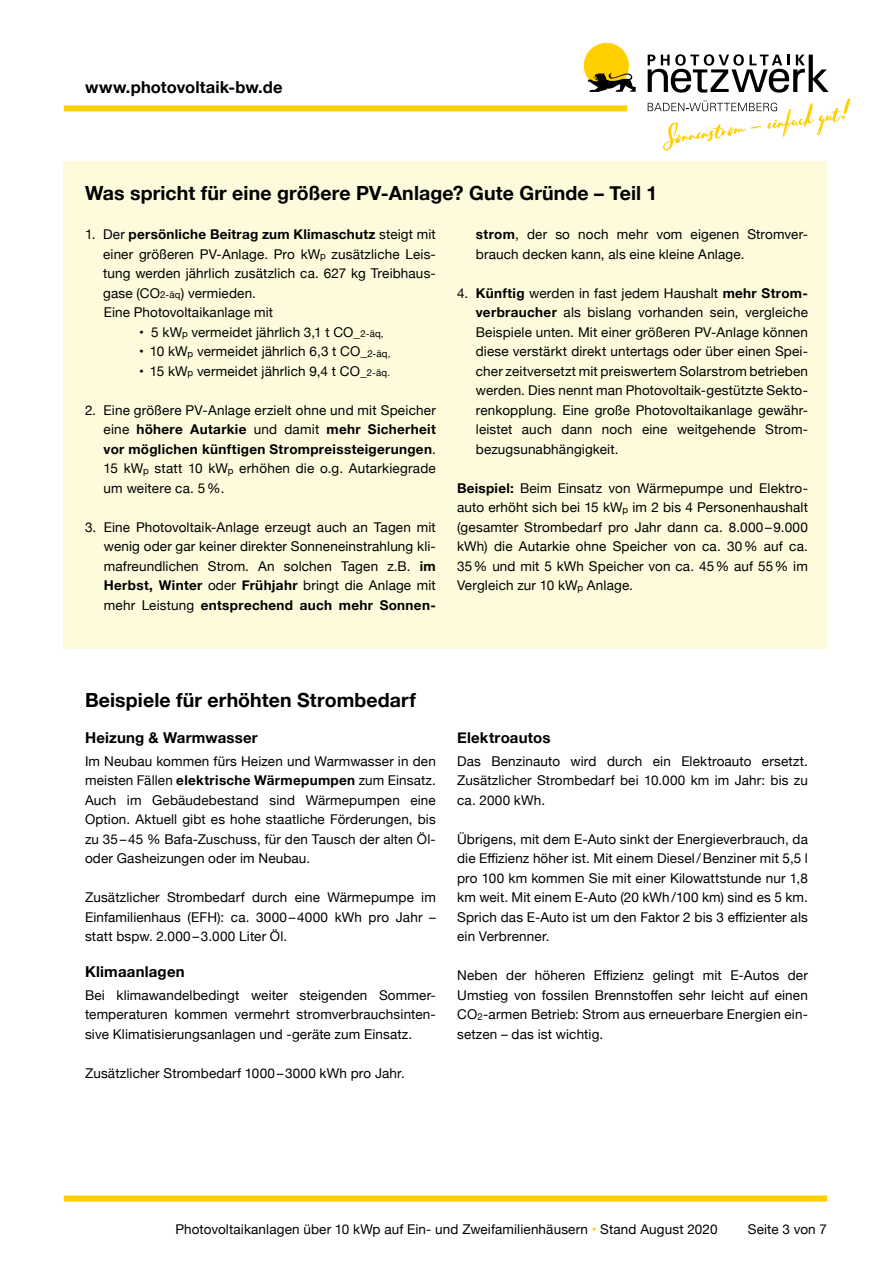
<style>
.page{position:relative;width:893px;height:1263px;background:#fff}
.page>*{position:absolute;margin:0;border:0;box-sizing:border-box;transform-origin:0 0}
.t1{font:700 19.5px "Helvetica Neue";letter-spacing:.005em;color:#000}
.t2{font:700 16.5px "Helvetica Neue";letter-spacing:.005em;color:#000}
.t3{font:700 15px "Helvetica Neue";letter-spacing:.015em;color:#000}
.t4{font:13.5px/19.5px "Helvetica Neue";letter-spacing:.01em;color:#000;text-align:justify}
.s1{font-weight:700}
.s2{font-size:9.6px}
.s3{color:#ffcf00}
</style>
<div class="page">
<div style="left:67px;top:1195px;width:757px;height:6px;background:#ffcf00"></div>
<div style="left:67px;top:105px;width:557px;height:6px;background:#ffcf00"></div>
<div style="left:584px;top:43px;width:45px;height:45px;background:#ffcf00;border-radius:50%"></div>
<svg style="left:588px;top:73px;width:48px;height:19px"></svg>
<svg style="left:648px;top:54px;width:181px;height:39px"></svg>
<svg style="left:648px;top:99px;width:202px;height:52px"></svg>
<div style="left:64px;top:161px;width:763px;height:488px;background:#fefadc"></div>
<p class="t2" style="left:85px;top:74px;width:199px">www.photovoltaik-bw.de</p>
<h1 class="t1" style="left:85px;top:178px;width:574px">Was spricht für eine größere PV-Anlage? Gute Gründe – Teil 1</h1>
<p class="t4" style="left:476px;top:226px;width:333px"><span class="s1">strom</span>, der so noch mehr vom eigenen Stromver&shy;brauch decken kann, als eine kleine Anlage.</p>
<p class="t4" style="left:476px;top:284px;width:334px;text-indent:-19px">4. <span class="s1">Künftig</span> werden in fast jedem Haushalt <span class="s1">mehr Strom&shy;verbraucher</span> als bislang vorhanden sein, vergleiche Beispiele unten. Mit einer größeren PV-Anlage können diese verstärkt direkt untertags oder über einen Spei&shy;cher zeitversetzt mit preiswertem Solarstrom betrieben werden. Dies nennt man Photovoltaik-gestützte Sekto&shy;renkopplung. Eine große Photovoltaikanlage gewähr&shy;leistet auch dann noch eine weitgehende Strom&shy;bezugsunabhängigkeit.</p>
<p class="t4" style="left:457px;top:479px;width:352px"><span class="s1">Beispiel:</span> Beim Einsatz von Wärmepumpe und Elektro&shy;auto erhöht sich bei 15 kW<span class="s2">p</span> im 2 bis 4 Personenhaushalt (gesamter Strombedarf pro Jahr dann ca. 8.000–9.000 kWh) die Autarkie ohne Speicher von ca. 30% auf ca.<br>35% und mit 5 kWh Speicher von ca. 45% auf 55% im Vergleich zur 10 kW<span class="s2">p</span> Anlage.</p>
<p class="t4" style="left:103px;top:226px;width:334px;text-align:left;text-indent:-18px">1. Der <span class="s1">persönliche Beitrag zum Klimaschutz</span> steigt mit einer größeren PV-Anlage. Pro kW<span class="s2">p</span> zusätzliche Leis&shy;tung werden jährlich zusätzlich ca. 627 kg Treibhaus&shy;gase (CO<span class="s2">2-äq</span>) vermieden.<br>Eine Photovoltaikanlage mit</p>
<p class="t4" style="left:139px;top:323px;width:246px">• 5 kW<span class="s2">p</span> vermeidet jährlich 3,1 t CO_<span class="s2">2-äq,</span></p>
<p class="t4" style="left:139px;top:343px;width:253px">• 10 kW<span class="s2">p</span> vermeidet jährlich 6,3 t CO_<span class="s2">2-äq,</span></p>
<p class="t4" style="left:139px;top:362px;width:252px">• 15 kW<span class="s2">p</span> vermeidet jährlich 9,4 t CO_<span class="s2">2-äq.</span></p>
<p class="t4" style="left:104px;top:401px;width:334px;text-indent:-19px">2. Eine größere PV-Anlage erzielt ohne und mit Speicher eine <span class="s1">höhere Autarkie</span> und damit <span class="s1">mehr Sicherheit vor möglichen künftigen Strompreissteigerungen</span>.<br>15 kW<span class="s2">p</span> statt 10 kW<span class="s2">p</span> erhöhen die o.g. Autarkiegrade um weitere ca. 5%.</p>
<p class="t4" style="left:104px;top:518px;width:333px;text-indent:-19px">3. Eine Photovoltaik-Anlage erzeugt auch an Tagen mit wenig oder gar keiner direkter Sonneneinstrahlung kli&shy;mafreundlichen Strom. An solchen Tagen z.B. <span class="s1">im Herbst, Winter</span> oder <span class="s1">Frühjahr</span> bringt die Anlage mit mehr Leistung <span class="s1">entsprechend auch mehr Sonnen-</span></p>
<h1 class="t1" style="left:85px;top:685px;width:333px">Beispiele für erhöhten Strombedarf</h1>
<p class="t3" style="left:85px;top:726px;width:174px">Heizung &amp; Warmwasser</p>
<p class="t4" style="left:85px;top:752px;width:352px">Im Neubau kommen fürs Heizen und Warmwasser in den meisten Fällen <span class="s1">elektrische Wärmepumpen</span> zum Einsatz.<br>Auch im Gebäudebestand sind Wärmepumpen eine Option. Aktuell gibt es hohe staatliche Förderungen, bis zu 35–45 % Bafa-Zuschuss, für den Tausch der alten Öl&shy;oder Gasheizungen oder im Neubau.</p>
<p class="t4" style="left:85px;top:888px;width:352px">Zusätzlicher Strombedarf durch eine Wärmepumpe im Einfamilienhaus (EFH): ca. 3000–4000 kWh pro Jahr – statt bspw. 2.000–3.000 Liter Öl.</p>
<p class="t3" style="left:85px;top:960px;width:101px">Klimaanlagen</p>
<p class="t4" style="left:85px;top:986px;width:352px">Bei klimawandelbedingt weiter steigenden Sommer&shy;temperaturen kommen vermehrt stromverbrauchsinten&shy;sive Klimatisierungsanlagen und -geräte zum Einsatz.</p>
<p class="t4" style="left:85px;top:1064px;width:321px">Zusätzlicher Strombedarf 1000–3000 kWh pro Jahr.</p>
<p class="t3" style="left:457px;top:726px;width:95px">Elektroautos</p>
<p class="t4" style="left:457px;top:752px;width:352px">Das Benzinauto wird durch ein Elektroauto ersetzt.<br>Zusätzlicher Strombedarf bei 10.000 km im Jahr: bis zu ca. 2000 kWh.</p>
<p class="t4" style="left:457px;top:830px;width:352px">Übrigens, mit dem E-Auto sinkt der Energieverbrauch, da die Effizienz höher ist. Mit einem Diesel/Benziner mit 5,5 l pro 100 km kommen Sie mit einer Kilowattstunde nur 1,8 km weit. Mit einem E-Auto (20 kWh/100 km) sind es 5 km.<br>Sprich das E-Auto ist um den Faktor 2 bis 3 effizienter als ein Verbrenner.</p>
<p class="t4" style="left:457px;top:966px;width:352px">Neben der höheren Effizienz gelingt mit E-Autos der Umstieg von fossilen Brennstoffen sehr leicht auf einen CO<span class="s2">2</span>-armen Betrieb: Strom aus erneuerbare Energien ein&shy;setzen – das ist wichtig.</p>
<p class="t4" style="left:175px;top:1220px;width:543px">Photovoltaikanlagen über 10 kWp auf Ein- und Zweifamilienhäusern <span class="s3">•</span> Stand August 2020</p>
<p class="t4" style="left:748px;top:1220px;width:81px">Seite 3 von 7</p>
</div>
